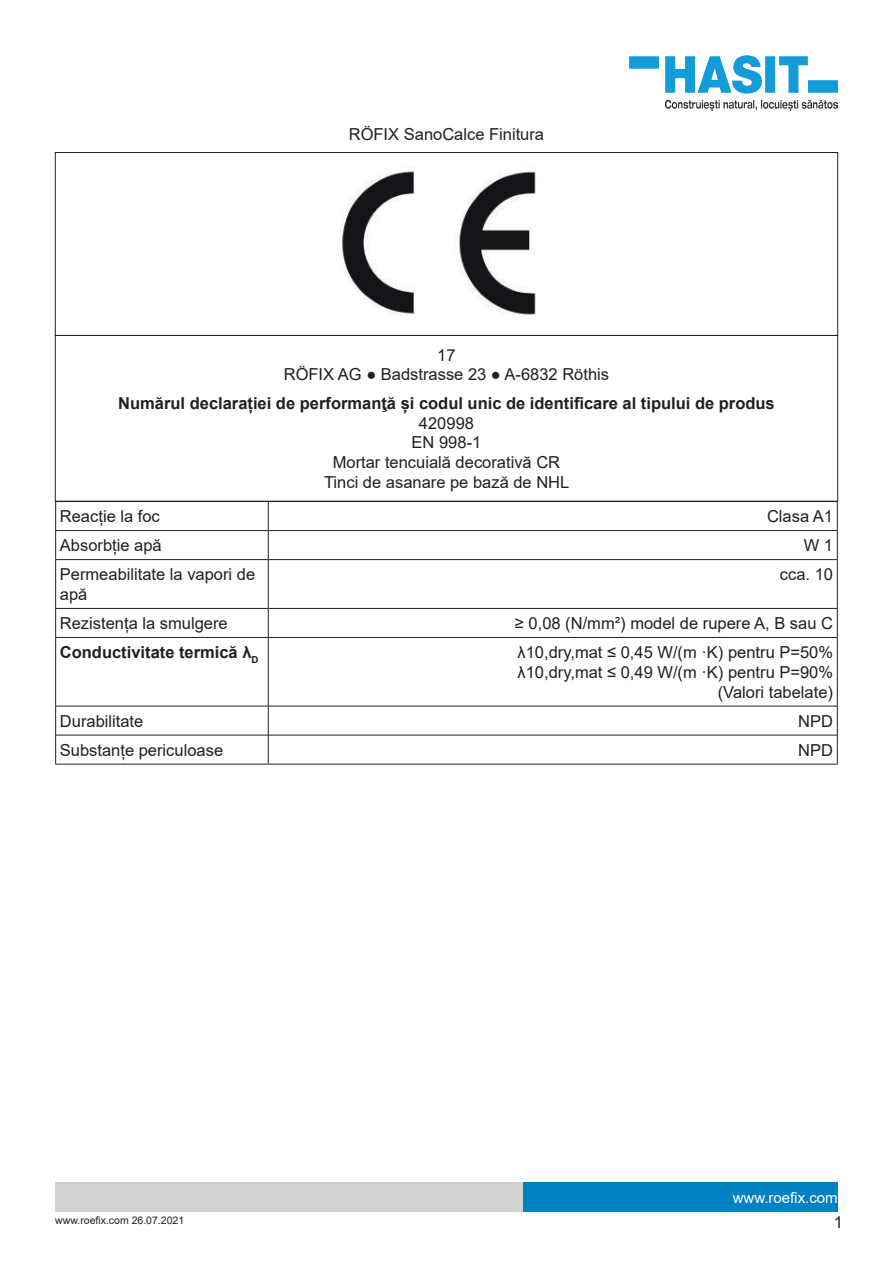
<style>
.page{position:relative;width:893px;height:1263px;background:#fff}
.page>*{position:absolute;margin:0;border:0;box-sizing:border-box;transform-origin:0 0}
.t1{font:16.5px/19.8px "Arial";color:#231f20;text-align:center}
.t2{font:700 16.5px "Arial";color:#231f20}
.t3{font:15px "Arial";color:#fff}
.t4{font:10.5px "Arial";color:#231f20}
</style>
<div class="page">
<div style="left:523px;top:1182px;width:315px;height:30px;background:#0081c3"></div>
<div style="left:55px;top:1182px;width:468px;height:30px;background:#d1d2d4"></div>
<img style="left:630px;top:55px;width:208px;height:55px">
<img style="left:342px;top:166px;width:194px;height:149px">
<div style="left:55px;top:152px;width:783px;height:184px;border:1px solid #231f20"></div>
<div style="left:55px;top:335px;width:783px;height:166px;border:1px solid #231f20"></div>
<hr style="left:55px;top:501px;width:213px;height:1px;background:#231f20">
<hr style="left:268px;top:501px;width:570px;height:1px;background:#231f20">
<hr style="left:55px;top:530px;width:213px;height:1px;background:#231f20">
<svg style="left:55px;top:502px;width:1px;height:58px"></svg>
<hr style="left:268px;top:530px;width:570px;height:1px;background:#231f20">
<svg style="left:268px;top:502px;width:1px;height:57px"></svg>
<svg style="left:837px;top:502px;width:1px;height:58px"></svg>
<hr style="left:55px;top:560px;width:1px;height:48px;background:#231f20">
<hr style="left:268px;top:560px;width:1px;height:48px;background:#231f20">
<hr style="left:837px;top:560px;width:1px;height:48px;background:#231f20">
<hr style="left:55px;top:608px;width:213px;height:1px;background:#231f20">
<svg style="left:55px;top:609px;width:1px;height:28px"></svg>
<hr style="left:268px;top:608px;width:570px;height:1px;background:#231f20">
<svg style="left:268px;top:609px;width:1px;height:28px"></svg>
<svg style="left:837px;top:609px;width:1px;height:28px"></svg>
<hr style="left:55px;top:637px;width:1px;height:69px;background:#231f20">
<hr style="left:268px;top:638px;width:1px;height:68px;background:#231f20">
<hr style="left:837px;top:637px;width:1px;height:69px;background:#231f20">
<hr style="left:55px;top:706px;width:213px;height:1px;background:#231f20">
<hr style="left:268px;top:706px;width:570px;height:1px;background:#231f20">
<svg style="left:55px;top:706px;width:1px;height:58px"></svg>
<svg style="left:268px;top:706px;width:1px;height:58px"></svg>
<svg style="left:837px;top:706px;width:1px;height:58px"></svg>
<hr style="left:55px;top:764px;width:213px;height:1px;background:#231f20">
<hr style="left:268px;top:764px;width:570px;height:1px;background:#231f20">
<hr style="left:56px;top:559px;width:212px;height:1px;background:#231f20">
<hr style="left:268px;top:559px;width:569px;height:1px;background:#231f20">
<hr style="left:56px;top:637px;width:212px;height:1px;background:#231f20">
<hr style="left:268px;top:637px;width:569px;height:1px;background:#231f20">
<hr style="left:56px;top:735px;width:212px;height:1px;background:#231f20">
<hr style="left:268px;top:735px;width:569px;height:1px;background:#231f20">
<p class="t1" style="left:349px;top:124px;width:197px">RÖFIX SanoCalce Finitura</p>
<p class="t1" style="left:284px;top:345px;width:327px">17<br>RÖFIX AG ● Badstrasse 23 ● A-6832 Röthis</p>
<p class="t2" style="left:118px;top:391px;width:658px">Numărul declarației de performanţă și codul unic de identificare al tipului de produs</p>
<p class="t1" style="left:324px;top:413px;width:247px">420998<br>EN 998-1<br>Mortar tencuială decorativă CR<br>Tinci de asanare pe bază de NHL</p>
<p class="t1" style="left:60px;top:506px;width:101px">Reacție la foc</p>
<p class="t1" style="left:767px;top:506px;width:68px">Clasa A1</p>
<p class="t1" style="left:60px;top:535px;width:103px">Absorbție apă</p>
<p class="t1" style="left:804px;top:535px;width:31px">W 1</p>
<p class="t1" style="left:60px;top:564px;width:197px;text-align:left">Permeabilitate la vapori de apă</p>
<p class="t1" style="left:780px;top:564px;width:55px">cca. 10</p>
<p class="t1" style="left:60px;top:613px;width:169px">Rezistența la smulgere</p>
<p class="t1" style="left:515px;top:613px;width:320px">≥ 0,08 (N/mm²) model de rupere A, B sau C</p>
<p class="t2" style="left:60px;top:640px;width:200px">Conductivitate termică λ<sub>D</sub></p>
<p class="t1" style="left:518px;top:642px;width:317px;text-align:right">λ10,dry,mat ≤ 0,45 W/(m ·K) pentru P=50% λ10,dry,mat ≤ 0,49 W/(m ·K) pentru P=90% (Valori tabelate)</p>
<p class="t1" style="left:60px;top:711px;width:85px">Durabilitate</p>
<p class="t1" style="left:798px;top:711px;width:36px">NPD</p>
<p class="t1" style="left:60px;top:740px;width:165px">Substanțe periculoase</p>
<p class="t1" style="left:798px;top:740px;width:36px">NPD</p>
<p class="t4" style="left:55px;top:1213px;width:130px">www.roefix.com 26.07.2021</p>
<p class="t3" style="left:733px;top:1187px;width:107px">www.roefix.com</p>
<p class="t1" style="left:834px;top:1212px;width:11px">1</p>
</div>
